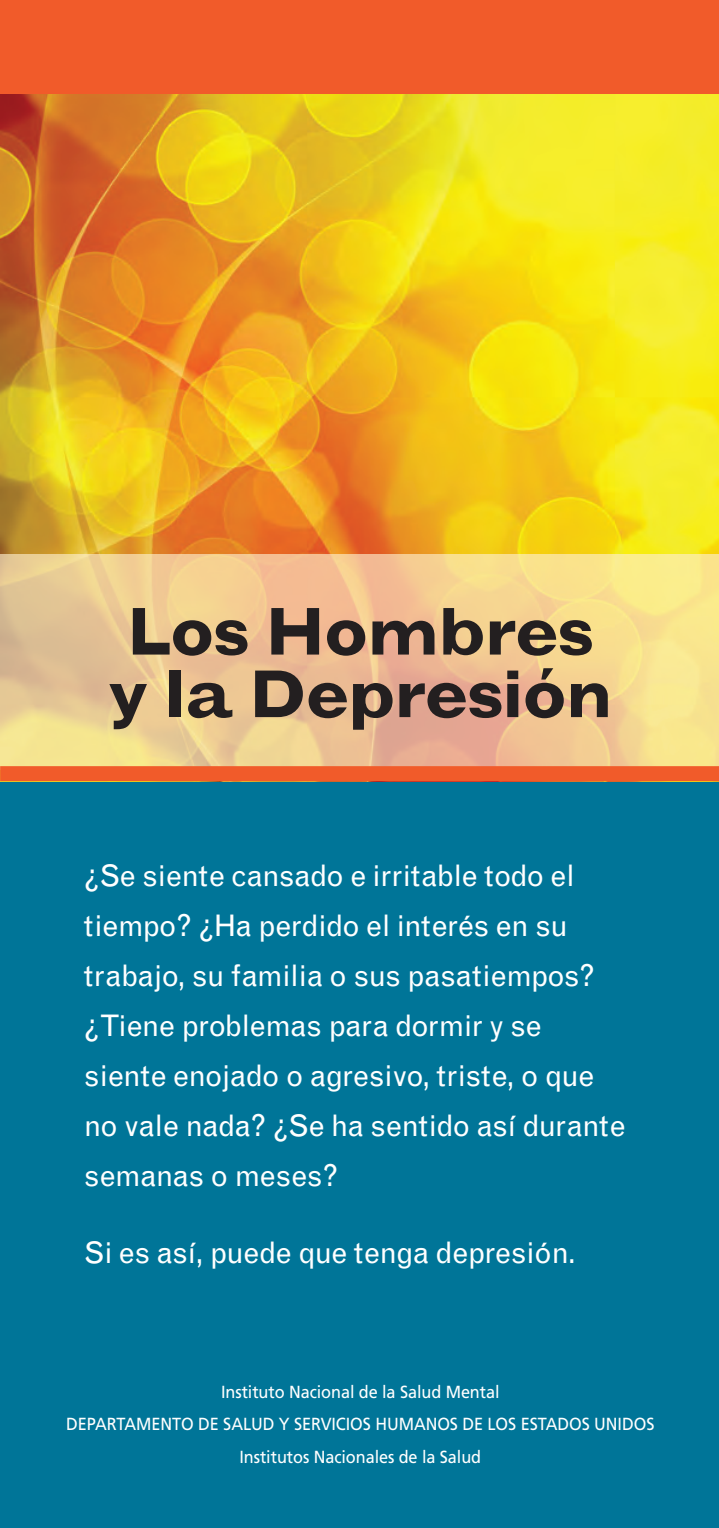
<style>
.page{position:relative;width:719px;height:1528px;background:#fff}
.page>*{position:absolute;margin:0;border:0;box-sizing:border-box;transform-origin:0 0}
.t1{font:700 expanded 67.5px/62.5px "Grotesque";letter-spacing:-.03em;color:#231f20;scale:.95 1}
.t2{font:29.75px/50px "Grotesque";letter-spacing:-.015em;color:#fff}
.t3{font:17.5px/32.2px "Frutiger";letter-spacing:-.005em;color:#fff;text-align:center;scale:.93 1}
</style>
<div class="page">
<div style="left:0;top:774px;width:719px;height:753px;background:#007598"></div>
<img style="left:0;top:94px;width:719px;height:460px">
<svg style="left:0;top:554px;width:719px;height:212px;background:#efcb91"></svg>
<div style="left:0;top:0;width:719px;height:94px;background:#f15b2a"></div>
<div style="left:0;top:766px;width:719px;height:15px;background:#f15b2a"></div>
<h1 class="t1" style="left:108px;top:600px;width:533px">Los Hombres y la Depresión</h1>
<p class="t2" style="left:84px;top:851px;width:543px">¿Se siente cansado e irritable todo el tiempo? ¿Ha perdido el interés en su trabajo, su familia o sus pasatiempos? ¿Tiene problemas para dormir y se siente enojado o agresivo, triste, o que no vale nada? ¿Se ha sentido así durante semanas o meses?</p>
<p class="t2" style="left:84px;top:1228px;width:493px">Si es así, puede que tenga depresión.</p>
<p class="t3" style="left:66px;top:1375px;width:634px">Instituto Nacional de la Salud Mental<br>DEPARTAMENTO DE SALUD Y SERVICIOS HUMANOS DE LOS ESTADOS UNIDOS<br>Institutos Nacionales de la Salud</p>
</div>
